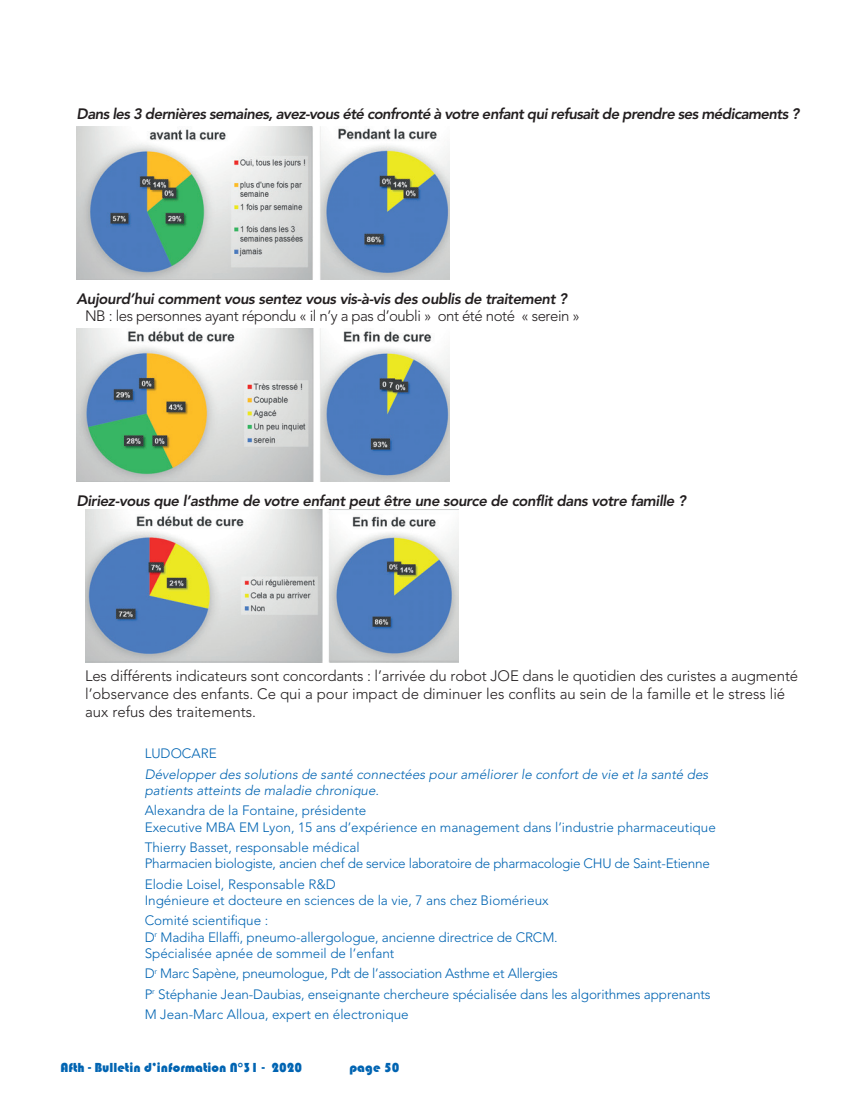
<style>
.page{position:relative;width:851px;height:1106px;background:#fff}
.page>*{position:absolute;margin:0;border:0;box-sizing:border-box;transform-origin:0 0}
.t1{font:italic 800 15px "Avenir";letter-spacing:-.03em;color:#231f20}
.t2{font:300 15px/18px "Avenir";letter-spacing:-.01em;color:#231f20}
.t3{font:300 15px "Avenir";letter-spacing:-.03em;color:#231f20}
.t4{font:300 13.5px/16.2px "Avenir";color:#0164b2}
.t5{font:300 13.5px/16.2px "Avenir";letter-spacing:-.02em;color:#0164b2}
.t6{font:italic 300 13.5px/16.2px "Avenir";color:#0164b2}
.t7{font:13.5px "Bauhaus 93";color:#0164b2}
</style>
<div class="page">
<img style="left:77px;top:126px;width:372px;height:153px">
<img style="left:77px;top:328px;width:372px;height:153px">
<img style="left:85px;top:509px;width:373px;height:153px">
<p class="t1" style="left:77px;top:105px;width:724px">Dans les 3 dernières semaines, avez-vous été confronté à votre enfant qui refusait de prendre ses médicaments ?</p>
<p class="t1" style="left:77px;top:290px;width:492px">Aujourd’hui comment vous sentez vous vis-à-vis des oublis de traitement ?</p>
<p class="t3" style="left:85px;top:307px;width:496px">NB : les personnes ayant répondu « il n’y a pas d’oubli » ont été noté « serein »</p>
<p class="t1" style="left:77px;top:492px;width:610px">Diriez-vous que l’asthme de votre enfant peut être une source de conflit dans votre famille ?</p>
<p class="t2" style="left:85px;top:666px;width:714px">Les différents indicateurs sont concordants : l’arrivée du robot JOE dans le quotidien des curistes a augmenté l’observance des enfants. Ce qui a pour impact de diminuer les conflits au sein de la famille et le stress lié aux refus des traitements.</p>
<p class="t4" style="left:145px;top:745px;width:74px">LUDOCARE</p>
<p class="t6" style="left:145px;top:766px;width:565px">Développer des solutions de santé connectées pour améliorer le confort de vie et la santé des patients atteints de maladie chronique.</p>
<p class="t4" style="left:145px;top:802px;width:572px">Alexandra de la Fontaine, présidente<br>Executive MBA EM Lyon, 15 ans d’expérience en management dans l’industrie pharmaceutique</p>
<p class="t5" style="left:145px;top:839px;width:566px">Thierry Basset, responsable médical<br>Pharmacien biologiste, ancien chef de service laboratoire de pharmacologie CHU de Saint-Etienne</p>
<p class="t4" style="left:145px;top:876px;width:405px">Elodie Loisel, Responsable R&amp;D<br>Ingénieure et docteure en sciences de la vie, 7 ans chez Biomérieux</p>
<p class="t4" style="left:145px;top:912px;width:414px">Comité scientifique :<br>D<sup>r</sup> Madiha Ellaffi, pneumo-allergologue, ancienne directrice de CRCM.<br>Spécialisée apnée de sommeil de l’enfant</p>
<p class="t4" style="left:145px;top:963px;width:567px;line-height:20.4px">D<sup>r</sup> Marc Sapène, pneumologue, Pdt de l’association Asthme et Allergies<br>P<sup>r</sup> Stéphanie Jean-Daubias, enseignante chercheure spécialisée dans les algorithmes apprenants<br>M Jean-Marc Alloua, expert en électronique</p>
<p class="t7" style="left:60px;top:1059px;width:243px">Afth - Bulletin d’information N°31 - 2020</p>
<p class="t7" style="left:349px;top:1059px;width:51px">page 50</p>
</div>
